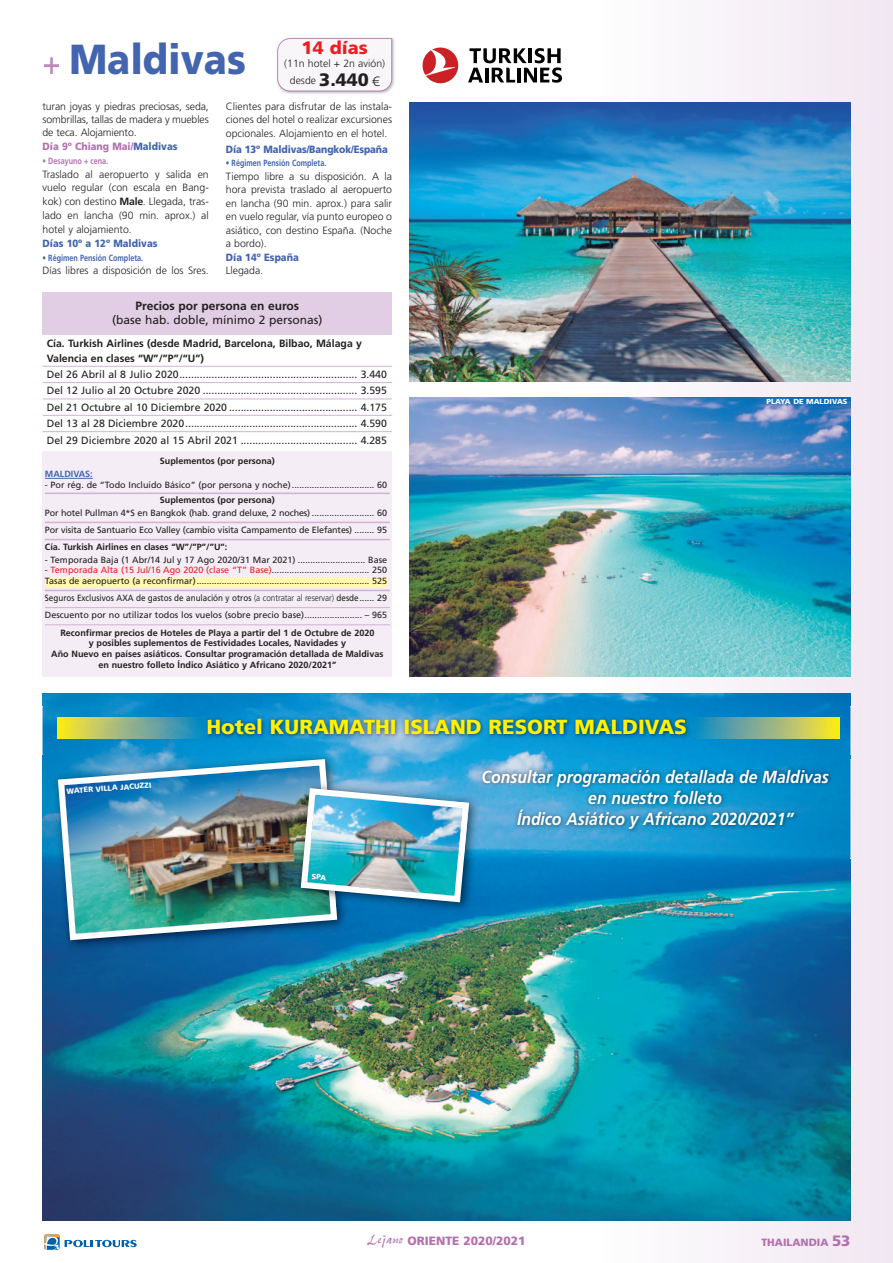
<style>
.page{position:relative;width:893px;height:1263px;background:#fff}
.page>*{position:absolute;margin:0;border:0;box-sizing:border-box;transform-origin:0 0}
.t1{font:900 42px "Frutiger LT Std";color:#4364af;scale:.9 1}
.t2{font:900 20.4px "Frutiger LT Std";color:#fff101}
.t3{font:900 18px "Frutiger LT Std";color:#ee1d23}
.t4{font:italic 700 17.55px/21px "Frutiger LT Std";color:#fff;text-align:center;scale:.9 1}
.t5{font:12px/14.4px "Frutiger LT Std";color:#231f20;text-align:center}
.t6{font:900 12px "Frutiger LT Std";color:#b271ae}
.t7{font:300 10.5px/13.5px "Frutiger LT Std";color:#231f20;text-align:justify}
.t8{font:10.5px "Frutiger LT Std";color:#231f20}
.t9{font:700 10.5px/14.2px "Frutiger LT Std";color:#231f20}
.t10{font:900 10.5px "Frutiger LT Std";color:#4364af;scale:.9 1}
.t11{font:900 10.5px "Frutiger LT Std";color:#b271ae;scale:.9 1}
.t12{font:900 10.5px "Frutiger LT Std";color:#b271ae}
.t13{font:9px/10.8px "Frutiger LT Std";color:#231f20}
.t14{font:700 9px/10.8px "Frutiger LT Std";color:#231f20;text-align:center}
.t15{font:9px "Frutiger LT Std";color:#231f20;scale:.9 1}
.t16{font:700 9px "Frutiger LT Std";color:#4364af;scale:.8 1}
.t17{font:700 9px "Frutiger LT Std";color:#b271ae;scale:.8 1}
.t18{font:700 9px "Frutiger LT Std";color:#4364af}
.t19{font:900 7.5px "Frutiger LT Std";color:#fff}
.t20{font:900 7.2px "Frutiger LT Std";color:#fff}
.s1{font-weight:900;font-size:18px}
.s2{font-size:13.5px}
.s3{color:#4364af}
.s4{font-weight:700}
.s5{color:#ee1d23}
.s6{font-weight:300}
.s7{font-family:"Pepita MT Std";font-weight:400;font-size:15px}
.s8{font-size:15px}
</style>
<div class="page">
<div style="left:592px;top:0;width:301px;height:1263px;background:linear-gradient(to right,#fcfdfe,#ebe4f0)"></div>
<svg style="left:44px;top:1234px;width:93px;height:16px"></svg>
<svg style="left:44px;top:57px;width:15px;height:17px"></svg>
<hr style="left:43px;top:366px;width:349px;height:1px;background:#d3b1d3">
<hr style="left:43px;top:382px;width:349px;height:1px;background:#d3b1d3">
<hr style="left:43px;top:399px;width:349px;height:1px;background:#d3b1d3">
<hr style="left:43px;top:415px;width:349px;height:1px;background:#d3b1d3">
<hr style="left:43px;top:431px;width:349px;height:1px;background:#d3b1d3">
<div style="left:43px;top:293px;width:349px;height:42px;background:#e2cee4"></div>
<img style="left:409px;top:102px;width:441px;height:279px">
<img style="left:409px;top:397px;width:441px;height:280px">
<div style="left:43px;top:452px;width:349px;height:225px;background:#f4edf5"></div>
<hr style="left:45px;top:478px;width:48px;height:1px;background:#4364af">
<hr style="left:45px;top:493px;width:345px;height:1px;background:#d3b1d3">
<hr style="left:45px;top:522px;width:345px;height:1px;background:#d3b1d3">
<hr style="left:45px;top:539px;width:345px;height:1px;background:#d3b1d3">
<hr style="left:45px;top:590px;width:345px;height:1px;background:#d3b1d3">
<div style="left:45px;top:577px;width:342px;height:9px;background:#fff8ae"></div>
<hr style="left:45px;top:607px;width:345px;height:1px;background:#d3b1d3">
<hr style="left:45px;top:624px;width:345px;height:1px;background:#d3b1d3">
<img style="left:43px;top:694px;width:807px;height:526px">
<img style="left:276px;top:37px;width:119px;height:57px">
<div style="left:277px;top:38px;width:115px;height:53px;background:#f9f6fa"></div>
<img style="left:47px;top:754px;width:306px;height:202px">
<img style="left:55px;top:756px;width:285px;height:187px">
<img style="left:342px;top:781px;width:138px;height:138px">
<img style="left:326px;top:779px;width:25px;height:129px">
<img style="left:320px;top:779px;width:16px;height:128px">
<img style="left:290px;top:777px;width:40px;height:129px">
<img style="left:485px;top:759px;width:376px;height:99px">
<img style="left:453px;top:759px;width:32px;height:32px">
<img style="left:472px;top:791px;width:13px;height:67px">
<img style="left:42px;top:706px;width:819px;height:48px">
<img style="left:263px;top:749px;width:77px;height:5px">
<img style="left:58px;top:717px;width:151px;height:21px">
<svg style="left:208px;top:719px;width:1px;height:15px"></svg>
<img style="left:684px;top:717px;width:155px;height:21px">
<svg style="left:422px;top:47px;width:37px;height:37px"></svg>
<svg style="left:468px;top:48px;width:94px;height:35px"></svg>
<hr style="left:517px;top:68px;width:4px;height:14px;background:#000001">
<img style="left:297px;top:785px;width:175px;height:120px">
<p class="t3" style="left:302px;top:39px;width:68px">14 días</p>
<p class="t7" style="left:284px;top:58px;width:102px">(11n hotel + 2n avión)</p>
<p class="t7" style="left:290px;top:74px;width:91px">desde <span class="s1">3.440</span> <span class="s2">€</span></p>
<p class="t1" style="left:69px;top:39px;width:198px">Maldivas</p>
<p class="t7" style="left:43px;top:101px;width:168px;line-height:13px">turan joyas y piedras preciosas, seda, sombrillas, tallas de madera y muebles de teca. Alojamiento.</p>
<p class="t11" style="left:43px;top:141px;width:151px">Día 9º Chiang Mai/<span class="s3">Maldivas</span></p>
<p class="t17" style="left:43px;top:156px;width:84px">• Desayuno + cena.</p>
<p class="t7" style="left:43px;top:168px;width:168px">Traslado al aeropuerto y salida en vuelo regular (con escala en Bang&shy;kok) con destino <span class="s4">Male</span>. Llegada, tras&shy;lado en lancha (90 min. aprox.) al hotel y alojamiento.</p>
<p class="t10" style="left:43px;top:238px;width:129px">Días 10º a 12º Maldivas</p>
<p class="t16" style="left:43px;top:253px;width:127px">• Régimen Pensión Completa.</p>
<p class="t7" style="left:43px;top:265px;width:168px">Días libres a disposición de los Sres.</p>
<p class="t7" style="left:226px;top:100px;width:168px">Clientes para disfrutar de las instala&shy;ciones del hotel o realizar excursiones opcionales. Alojamiento en el hotel.</p>
<p class="t10" style="left:226px;top:144px;width:182px">Día 13º Maldivas/Bangkok/España</p>
<p class="t16" style="left:226px;top:159px;width:127px">• Régimen Pensión Completa.</p>
<p class="t7" style="left:226px;top:170px;width:168px">Tiempo libre a su disposición. A la hora prevista traslado al aeropuerto en lancha (90 min. aprox.) para salir en vuelo regular, vía punto europeo o asiático, con destino España. (Noche a bordo).</p>
<p class="t10" style="left:226px;top:252px;width:83px">Día 14º España</p>
<p class="t7" style="left:226px;top:265px;width:39px">Llegada.</p>
<p class="t5" style="left:112px;top:299px;width:212px"><span class="s4">Precios por persona en euros<br></span>(base hab. doble, mínimo 2 personas)</p>
<p class="t9" style="left:47px;top:337px;width:317px">Cía. Turkish Airlines (desde Madrid, Barcelona, Bilbao, Málaga y<br>Valencia en clases “W”/”P”/“U”)</p>
<p class="t8" style="left:47px;top:370px;width:342px">Del 26 Abril al 8 Julio 2020............................................................. 3.440</p>
<p class="t8" style="left:47px;top:387px;width:342px">Del 12 Julio al 20 Octubre 2020 ..................................................... 3.595</p>
<p class="t8" style="left:47px;top:403px;width:342px">Del 21 Octubre al 10 Diciembre 2020 ............................................ 4.175</p>
<p class="t8" style="left:47px;top:419px;width:342px">Del 13 al 28 Diciembre 2020........................................................... 4.590</p>
<p class="t8" style="left:47px;top:436px;width:342px">Del 29 Diciembre 2020 al 15 Abril 2021 ........................................ 4.285</p>
<p class="t14" style="left:160px;top:456px;width:117px">Suplementos (por persona)</p>
<p class="t18" style="left:45px;top:470px;width:49px">MALDIVAS:</p>
<p class="t13" style="left:45px;top:480px;width:344px">- Por rég. de “Todo Incluido Básico” (por persona y noche)................................. 60</p>
<p class="t14" style="left:160px;top:495px;width:117px">Suplementos (por persona)</p>
<p class="t13" style="left:45px;top:508px;width:344px">Por hotel Pullman 4*S en Bangkok (hab. grand deluxe, 2 noches) ......................... 60</p>
<p class="t13" style="left:45px;top:525px;width:344px">Por visita de Santuario Eco Valley (cambio visita Campamento de Elefantes) ........ 95</p>
<p class="t14" style="left:45px;top:542px;width:184px">Cía. Turkish Airlines en clases “W”/”P”/”U”:</p>
<p class="t13" style="left:45px;top:555px;width:344px">- Temporada Baja (1 Abr/14 Jul y 17 Ago 2020/31 Mar 2021) ........................... Base</p>
<p class="t13" style="left:45px;top:565px;width:344px">- <span class="s5">Temporada Alta (15 Jul/16 Ago 2020 (clase “T” Base)</span>....................................... 250<br>Tasas de aeropuerto (a reconfirmar)..................................................................... 525</p>
<p class="t15" style="left:45px;top:594px;width:382px">Seguros Exclusivos AXA de gastos de anulación y otros <span class="s6">(a contratar al reservar)</span> desde...... 29</p>
<p class="t13" style="left:45px;top:611px;width:344px">Descuento por no utilizar todos los vuelos (sobre precio base)....................... – 965</p>
<p class="t14" style="left:51px;top:628px;width:334px">Reconfirmar precios de Hoteles de Playa a partir del 1 de Octubre de 2020<br>y posibles suplementos de Festividades Locales, Navidades y<br>Año Nuevo en países asiáticos. Consultar programación detallada de Maldivas en nuestro folleto Índico Asiático y Africano 2020/2021”</p>
<p class="t2" style="left:206px;top:717px;width:482px">Hotel KURAMATHI ISLAND RESORT MALDIVAS</p>
<p class="t20" style="left:766px;top:398px;width:83px">PLAYA DE MALDIVAS</p>
<p class="t19" style="left:67px;top:787px;width:86px;rotate:-4deg">WATER VILLA JACUZZI</p>
<p class="t4" style="left:482px;top:767px;width:387px">Consultar programación detallada de Maldivas en nuestro folleto<br>Índico Asiático y Africano 2020/2021”</p>
<p class="t6" style="left:367px;top:1235px;width:160px"><span class="s7">Lejano</span> ORIENTE 2020/2021</p>
<p class="t12" style="left:761px;top:1237px;width:91px">THAILANDIA <span class="s8">53</span></p>
</div>
